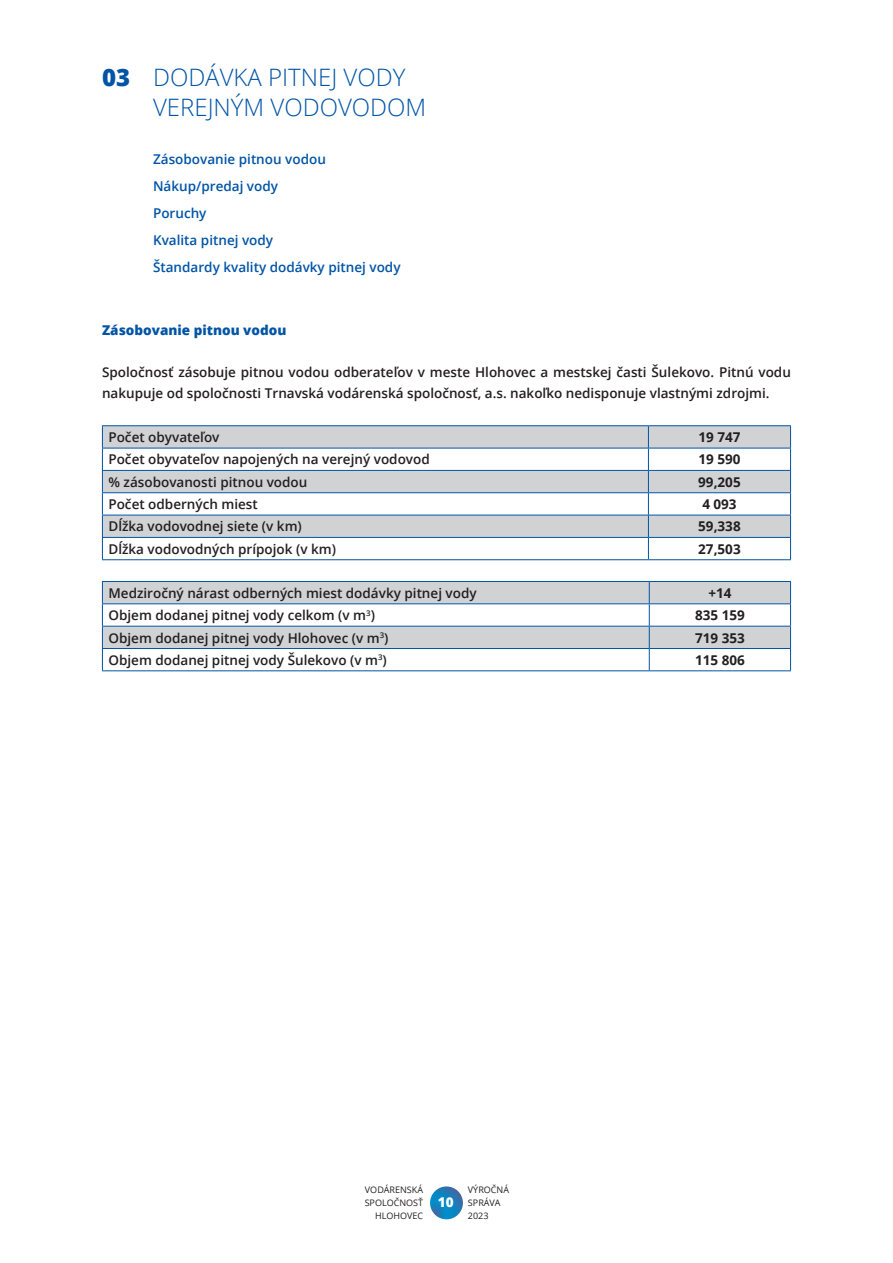
<style>
.page{position:relative;width:893px;height:1263px;background:#fff}
.page>*{position:absolute;margin:0;border:0;box-sizing:border-box;transform-origin:0 0}
.nadpis2_verb_16_20{font:300 24px/30px "Open Sans";color:#0154a6}
.text_open_sans_bez_zarazky{font:600 13.5px/21px "Open Sans";color:#231f20}
.text_open_sans_bez_zarazky-2{font:600 13.5px "Open Sans";color:#0154a6}
.text_open_sans_bez_zarazky-3{font:700 13.5px "Open Sans";color:#231f20}
.nadpis_3_modry{font:800 13.5px "Open Sans";color:#0154a6}
.t1{font:800 13.5px "Open Sans";color:#fff}
.t2{font:9px/12.6px "Open Sans";color:#231f20;text-align:right}
.s1{font-weight:800}
</style>
<div class="page">
<svg style="left:430px;top:1186px;width:33px;height:33px"></svg>
<svg style="left:103px;top:426px;width:687px;height:22px;background:#caced2"></svg>
<svg style="left:103px;top:449px;width:687px;height:110px"></svg>
<hr style="left:102px;top:425px;width:546px;height:1px;background:#0154a6">
<hr style="left:648px;top:425px;width:143px;height:1px;background:#0154a6">
<hr style="left:102px;top:448px;width:546px;height:1px;background:#0154a6">
<hr style="left:648px;top:448px;width:143px;height:1px;background:#0154a6">
<hr style="left:102px;top:470px;width:546px;height:1px;background:#0154a6">
<hr style="left:648px;top:470px;width:143px;height:1px;background:#0154a6">
<hr style="left:102px;top:492px;width:546px;height:1px;background:#0154a6">
<hr style="left:648px;top:492px;width:143px;height:1px;background:#0154a6">
<hr style="left:102px;top:515px;width:546px;height:1px;background:#0154a6">
<hr style="left:648px;top:515px;width:143px;height:1px;background:#0154a6">
<hr style="left:102px;top:537px;width:546px;height:1px;background:#0154a6">
<svg style="left:102px;top:426px;width:1px;height:133px"></svg>
<hr style="left:648px;top:537px;width:143px;height:1px;background:#0154a6">
<svg style="left:648px;top:426px;width:1px;height:133px"></svg>
<svg style="left:790px;top:426px;width:1px;height:133px"></svg>
<hr style="left:102px;top:559px;width:546px;height:1px;background:#0154a6">
<hr style="left:648px;top:559px;width:143px;height:1px;background:#0154a6">
<div style="left:103px;top:582px;width:687px;height:21px;background:#d1d2d4"></div>
<svg style="left:103px;top:604px;width:687px;height:66px"></svg>
<hr style="left:102px;top:581px;width:547px;height:1px;background:#0154a6">
<hr style="left:649px;top:581px;width:142px;height:1px;background:#0154a6">
<hr style="left:102px;top:603px;width:547px;height:1px;background:#0154a6">
<hr style="left:649px;top:603px;width:142px;height:1px;background:#0154a6">
<hr style="left:102px;top:626px;width:547px;height:1px;background:#0154a6">
<hr style="left:649px;top:626px;width:142px;height:1px;background:#0154a6">
<hr style="left:102px;top:648px;width:547px;height:1px;background:#0154a6">
<svg style="left:102px;top:582px;width:1px;height:88px"></svg>
<hr style="left:649px;top:648px;width:142px;height:1px;background:#0154a6">
<svg style="left:649px;top:582px;width:1px;height:88px"></svg>
<svg style="left:790px;top:582px;width:1px;height:88px"></svg>
<hr style="left:102px;top:670px;width:547px;height:1px;background:#0154a6">
<hr style="left:649px;top:670px;width:142px;height:1px;background:#0154a6">
<p class="nadpis2_verb_16_20" style="left:153px;top:62px;width:275px;text-indent:-51px"><span class="s1">03</span> DODÁVKA PITNEJ VODY<br>VEREJNÝM VODOVODOM</p>
<p class="text_open_sans_bez_zarazky-2" style="left:153px;top:150px;width:174px">Zásobovanie pitnou vodou</p>
<p class="text_open_sans_bez_zarazky-2" style="left:153px;top:177px;width:127px">Nákup/predaj vody</p>
<p class="text_open_sans_bez_zarazky-2" style="left:153px;top:204px;width:55px">Poruchy</p>
<p class="text_open_sans_bez_zarazky-2" style="left:153px;top:231px;width:122px">Kvalita pitnej vody</p>
<p class="text_open_sans_bez_zarazky-2" style="left:153px;top:258px;width:249px">Štandardy kvality dodávky pitnej vody</p>
<p class="nadpis_3_modry" style="left:102px;top:320px;width:186px">Zásobovanie pitnou vodou</p>
<p class="text_open_sans_bez_zarazky" style="left:102px;top:362px;width:690px">Spoločnosť zásobuje pitnou vodou odberateľov v meste Hlohovec a mestskej časti Šulekovo. Pitnú vodu nakupuje od spoločnosti Trnavská vodárenská spoločnosť, a.s. nakoľko nedisponuje vlastnými zdrojmi.</p>
<p class="text_open_sans_bez_zarazky" style="left:108px;top:426px;width:113px">Počet obyvateľov</p>
<p class="text_open_sans_bez_zarazky-3" style="left:698px;top:428px;width:44px">19 747</p>
<p class="text_open_sans_bez_zarazky" style="left:108px;top:449px;width:323px">Počet obyvateľov napojených na verejný vodovod</p>
<p class="text_open_sans_bez_zarazky-3" style="left:698px;top:450px;width:44px">19 590</p>
<p class="text_open_sans_bez_zarazky" style="left:108px;top:471px;width:201px">% zásobovanosti pitnou vodou</p>
<p class="text_open_sans_bez_zarazky-3" style="left:698px;top:472px;width:44px">99,205</p>
<p class="text_open_sans_bez_zarazky" style="left:108px;top:493px;width:151px">Počet odberných miest</p>
<p class="text_open_sans_bez_zarazky-3" style="left:702px;top:495px;width:36px">4 093</p>
<p class="text_open_sans_bez_zarazky" style="left:108px;top:516px;width:195px">Dĺžka vodovodnej siete (v km)</p>
<p class="text_open_sans_bez_zarazky-3" style="left:698px;top:517px;width:44px">59,338</p>
<p class="text_open_sans_bez_zarazky" style="left:108px;top:538px;width:229px">Dĺžka vodovodných prípojok (v km)</p>
<p class="text_open_sans_bez_zarazky-3" style="left:698px;top:539px;width:44px">27,503</p>
<p class="text_open_sans_bez_zarazky" style="left:108px;top:582px;width:370px">Medziročný nárast odberných miest dodávky pitnej vody</p>
<p class="text_open_sans_bez_zarazky-3" style="left:708px;top:583px;width:25px">+14</p>
<p class="text_open_sans_bez_zarazky" style="left:108px;top:604px;width:268px">Objem dodanej pitnej vody celkom (v m<sup>3</sup>)</p>
<p class="text_open_sans_bez_zarazky-3" style="left:695px;top:606px;width:51px">835 159</p>
<p class="text_open_sans_bez_zarazky" style="left:108px;top:627px;width:282px">Objem dodanej pitnej vody Hlohovec (v m<sup>3</sup>)</p>
<p class="text_open_sans_bez_zarazky-3" style="left:695px;top:628px;width:51px">719 353</p>
<p class="text_open_sans_bez_zarazky" style="left:108px;top:649px;width:280px">Objem dodanej pitnej vody Šulekovo (v m<sup>3</sup>)</p>
<p class="text_open_sans_bez_zarazky-3" style="left:695px;top:650px;width:51px">115 806</p>
<p class="t2" style="left:365px;top:1183px;width:60px">VODÁRENSKÁ<br>SPOLOČNOSŤ<br>HLOHOVEC</p>
<p class="t2" style="left:468px;top:1183px;width:43px;text-align:left">VÝROČNÁ<br>SPRÁVA<br>2023</p>
<p class="t1" style="left:438px;top:1192px;width:17px">10</p>
</div>
